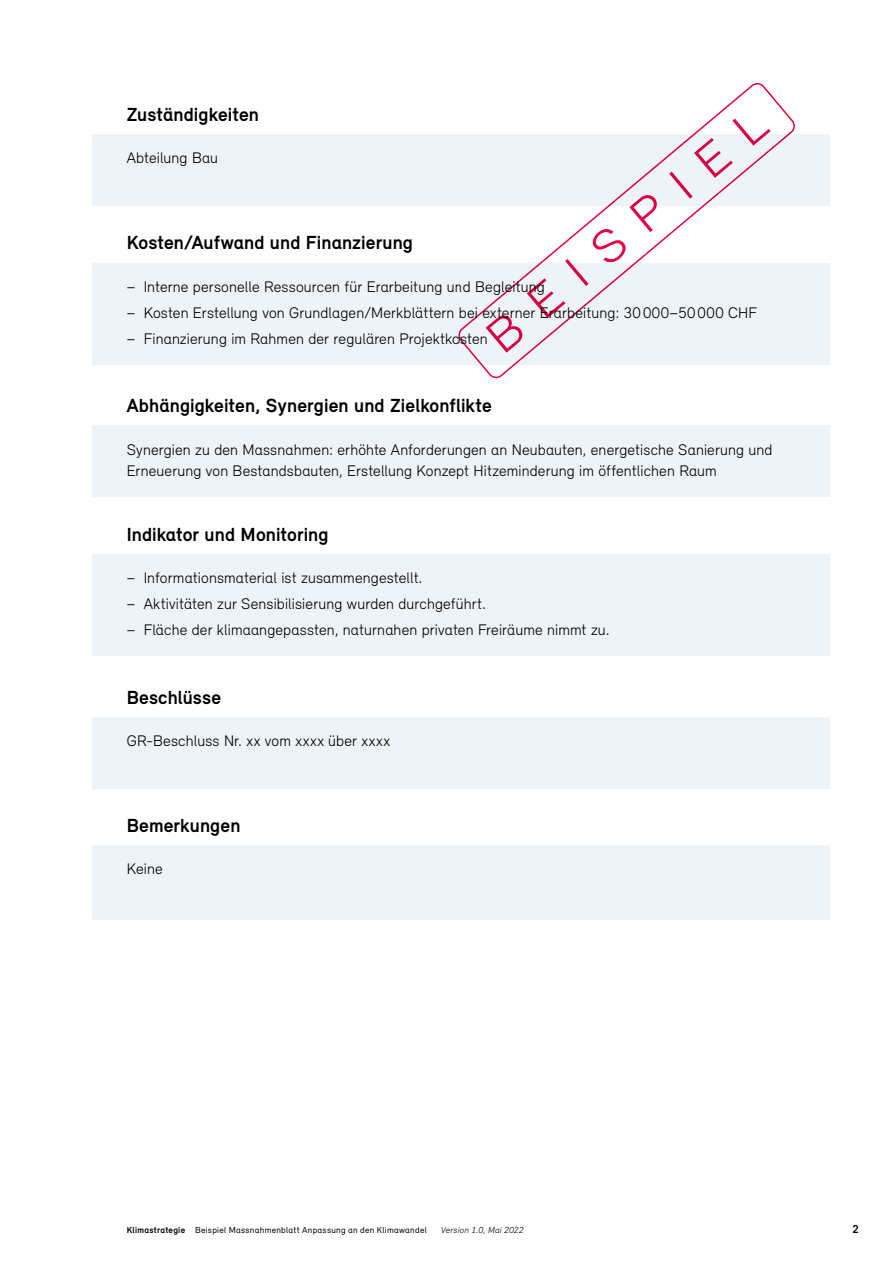
<style>
.page{position:relative;width:893px;height:1263px;background:#fff}
.page>*{position:absolute;margin:0;border:0;box-sizing:border-box;transform-origin:0 0}
.t1{font:300 48.3px "Relevant";color:#e50046;scale:1.08 1}
.t2{font:700 19.5px "Relevant";letter-spacing:.005em;color:#000}
.t3{font:300 15.75px/26px "Relevant";letter-spacing:.01em;color:#000}
.t4{font:700 12px "Relevant";color:#000}
.t5{font:9px "Relevant";letter-spacing:.03em;color:#000}
.t6{font:italic 300 9px "Relevant";letter-spacing:.025em;color:#000}
.s1{font-weight:700}
</style>
<div class="page">
<div style="left:93px;top:134px;width:737px;height:50px;background:#eef3f7"></div>
<div style="left:93px;top:156px;width:737px;height:50px;background:#eef3f7"></div>
<div style="left:93px;top:263px;width:737px;height:50px;background:#eef3f7"></div>
<div style="left:93px;top:289px;width:737px;height:50px;background:#eef3f7"></div>
<div style="left:93px;top:315px;width:737px;height:50px;background:#eef3f7"></div>
<div style="left:93px;top:426px;width:737px;height:71px;background:#eef3f7"></div>
<div style="left:93px;top:554px;width:737px;height:50px;background:#eef3f7"></div>
<div style="left:93px;top:580px;width:737px;height:50px;background:#eef3f7"></div>
<div style="left:93px;top:606px;width:737px;height:50px;background:#eef3f7"></div>
<div style="left:93px;top:717px;width:737px;height:50px;background:#eef3f7"></div>
<div style="left:93px;top:739px;width:737px;height:50px;background:#eef3f7"></div>
<div style="left:93px;top:845px;width:737px;height:50px;background:#eef3f7"></div>
<div style="left:93px;top:859px;width:737px;height:61px;background:#eef3f7"></div>
<svg style="left:458px;top:82px;width:337px;height:297px"></svg>
<h1 class="t1" style="left:474px;top:321px;width:325px;rotate:-40deg">BEISPIEL</h1>
<p class="t2" style="left:127px;top:102px;width:134px">Zuständigkeiten</p>
<p class="t3" style="left:127px;top:145px;width:93px">Abteilung Bau</p>
<p class="t2" style="left:127px;top:231px;width:288px">Kosten/Aufwand und Finanzierung</p>
<p class="t3" style="left:127px;top:273px;width:631px">− Interne personelle Ressourcen für Erarbeitung und Begleitung<br>− Kosten Erstellung von Grundlagen/Merkblättern bei externer Erarbeitung: 30 000–50 000 CHF − Finanzierung im Rahmen der regulären Projektkosten</p>
<p class="t2" style="left:127px;top:394px;width:367px">Abhängigkeiten, Synergien und Zielkonflikte</p>
<p class="t3" style="left:127px;top:438px;width:647px;line-height:21.8px">Synergien zu den Massnahmen: erhöhte Anforderungen an Neubauten, energetische Sanierung und<br>Erneuerung von Bestandsbauten, Erstellung Konzept Hitzeminderung im öffentlichen Raum</p>
<p class="t2" style="left:127px;top:522px;width:203px">Indikator und Monitoring</p>
<p class="t3" style="left:127px;top:564px;width:484px">− Informationsmaterial ist zusammengestellt.<br>− Aktivitäten zur Sensibilisierung wurden durchgeführt.<br>− Fläche der klimaangepassten, naturnahen privaten Freiräume nimmt zu.</p>
<p class="t2" style="left:127px;top:685px;width:96px">Beschlüsse</p>
<p class="t3" style="left:127px;top:727px;width:265px">GR-Beschluss Nr. xx vom xxxx über xxxx</p>
<p class="t2" style="left:127px;top:813px;width:115px">Bemerkungen</p>
<p class="t3" style="left:127px;top:856px;width:37px">Keine</p>
<p class="t5" style="left:127px;top:1224px;width:302px"><span class="s1">Klimastrategie</span> Beispiel Massnahmenblatt Anpassung an den Klimawandel</p>
<p class="t6" style="left:441px;top:1224px;width:84px">Version 1.0, Mai 2022</p>
<p class="t4" style="left:852px;top:1221px;width:8px">2</p>
</div>
